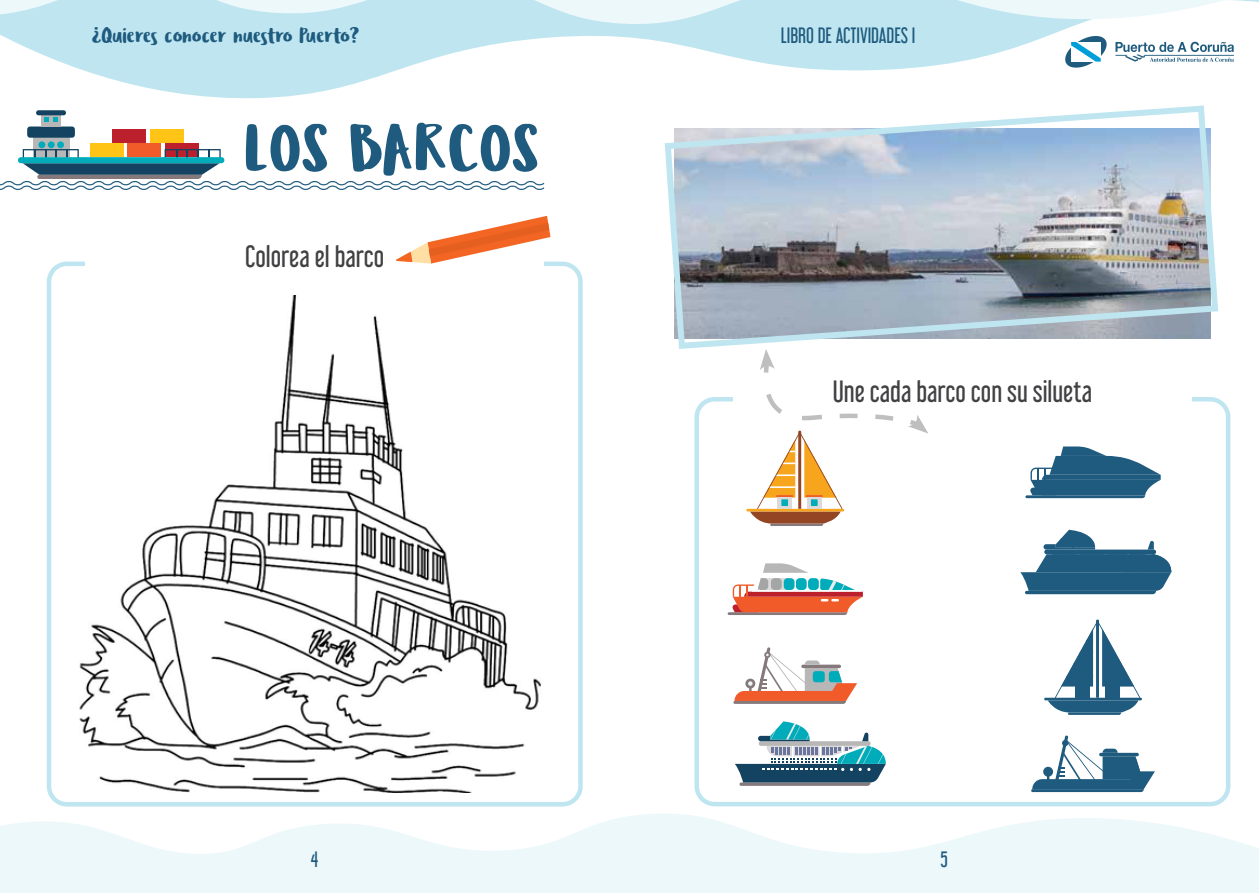
<style>
.page{position:relative;width:1259px;height:893px;background:#fff}
.page>*{position:absolute;margin:0;border:0;box-sizing:border-box;transform-origin:0 0}
.t1{font:67.2px "Ludicrous";color:#1f5b7f}
.t2{font:27px "Libel Suit Rg";color:#414042}
.t3{font:22.5px "Ludicrous";color:#1f5b7f}
.t4{font:19.5px "Libel Suit Rg";color:#1f5b7f}
</style>
<div class="page">
<svg style="left:0;top:29px;width:1197px;height:70px"></svg>
<svg style="left:0;top:0;width:1259px;height:29px;background:#cfecf3"></svg>
<svg style="left:1065px;top:36px;width:41px;height:32px"></svg>
<svg style="left:1115px;top:42px;width:119px;height:20px"></svg>
<div style="left:33px;top:138px;width:36px;height:19px;background:#b7b7b8"></div>
<div style="left:27px;top:127px;width:48px;height:11px;background:#134360;border-radius:3px"></div>
<div style="left:41px;top:115px;width:20px;height:12px;background:#b7b7b8"></div>
<div style="left:36px;top:110px;width:30px;height:5px;background:#134360;border-radius:2px"></div>
<div style="left:38px;top:141px;width:7px;height:7px;background:#00acba;border-radius:50%"></div>
<div style="left:48px;top:141px;width:7px;height:7px;background:#00acba;border-radius:50%"></div>
<div style="left:57px;top:141px;width:7px;height:7px;background:#00acba;border-radius:50%"></div>
<svg style="left:44px;top:118px;width:13px;height:4px"></svg>
<div style="left:90px;top:143px;width:33px;height:14px;background:#ffc415"></div>
<div style="left:128px;top:143px;width:33px;height:14px;background:#f15a29"></div>
<div style="left:165px;top:143px;width:33px;height:14px;background:#bc202c"></div>
<div style="left:113px;top:129px;width:33px;height:14px;background:#bc202c"></div>
<div style="left:150px;top:129px;width:33px;height:14px;background:#ffc415"></div>
<svg style="left:0;top:814px;width:1259px;height:79px;fill:#edf8fb"></svg>
<svg style="left:0;top:149px;width:545px;height:41px"></svg>
<svg style="left:664px;top:105px;width:555px;height:244px;background:#b0bbc7"></svg>
<div style="left:47px;top:262px;width:536px;height:544px;border:4px solid #bfe6f0;border-radius:18px"></div>
<div style="left:85px;top:246px;width:459px;height:31px;background:#fff"></div>
<img style="left:79px;top:295px;width:462px;height:497px">
<svg style="left:396px;top:216px;width:154px;height:48px"></svg>
<hr style="left:746px;top:509px;width:98px;height:2px;background:#f7a51c">
<hr style="left:1044px;top:698px;width:98px;height:2px;background:#1f5b7f">
<svg style="left:1047px;top:619px;width:93px;height:96px"></svg>
<svg style="left:727px;top:563px;width:136px;height:52px"></svg>
<svg style="left:1025px;top:446px;width:135px;height:52px"></svg>
<svg style="left:733px;top:647px;width:124px;height:57px"></svg>
<svg style="left:1031px;top:735px;width:124px;height:57px"></svg>
<svg style="left:735px;top:721px;width:151px;height:65px"></svg>
<svg style="left:1020px;top:530px;width:151px;height:64px"></svg>
<div style="left:694px;top:397px;width:536px;height:409px;border:4px solid #bfe6f0;border-radius:18px"></div>
<div style="left:733px;top:381px;width:458px;height:32px;background:#fff"></div>
<svg style="left:750px;top:349px;width:178px;height:177px"></svg>
<p class="t3" style="left:92px;top:22px;width:269px">¿Quieres conocer nuestro Puerto?</p>
<p class="t4" style="left:781px;top:19px;width:136px">LIBRO DE ACTIVIDADES I</p>
<h1 class="t1" style="left:246px;top:107px;width:297px">LOS BARCOS</h1>
<p class="t2" style="left:245px;top:234px;width:140px">Colorea el barco</p>
<p class="t2" style="left:833px;top:370px;width:261px">Une cada barco con su silueta</p>
<p class="t4" style="left:311px;top:843px;width:9px">4</p>
<p class="t4" style="left:940px;top:843px;width:9px">5</p>
</div>
